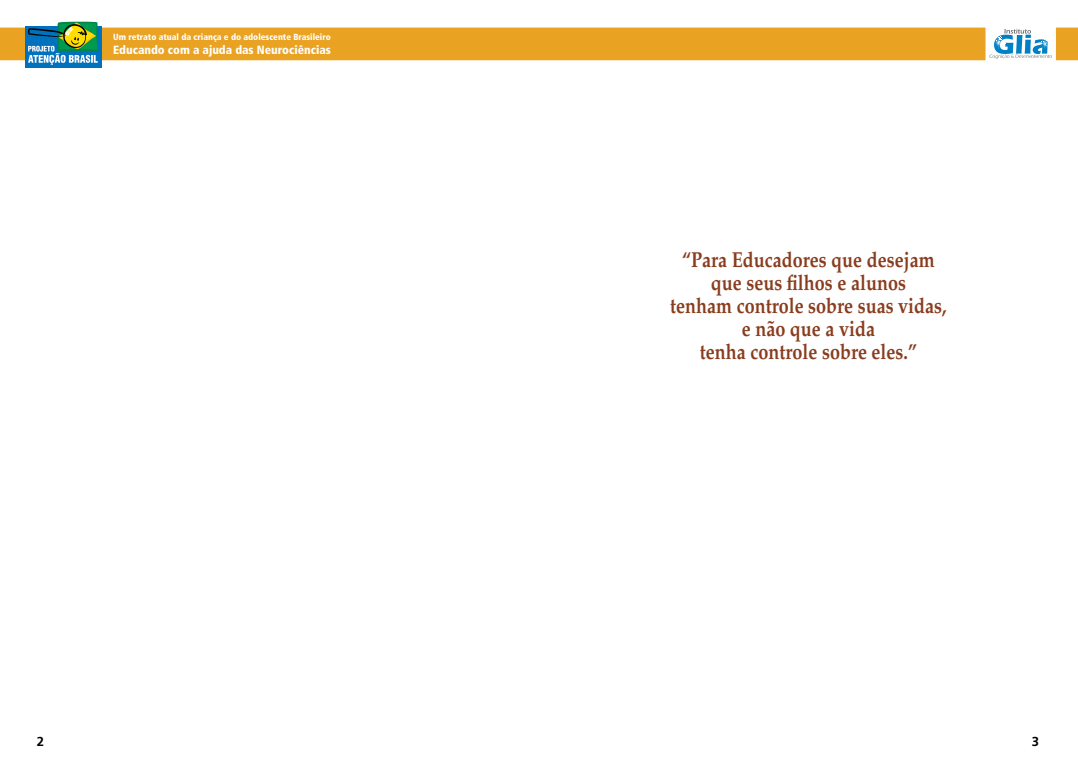
<style>
.page{position:relative;width:1078px;height:766px;background:#fff}
.page>*{position:absolute;margin:0;border:0;box-sizing:border-box;transform-origin:0 0}
.t1{font:700 21.6px/23px "Palatino";color:#893d1e;text-align:center;scale:.83 1}
.t2{font:700 13px "Frutiger";color:#000}
.t3{font:900 condensed 11.9px "Frutiger";color:#fff}
.t4{font:900 condensed 8.8px "Frutiger";color:#fff}
</style>
<div class="page">
<div style="left:0;top:28px;width:1077px;height:32px;background:#eaa222"></div>
<div style="left:25px;top:26px;width:76px;height:41px;background:#0071bc"></div>
<svg style="left:28px;top:22px;width:70px;height:43px"></svg>
<svg style="left:989px;top:29px;width:62px;height:30px"></svg>
<p class="t4" style="left:113px;top:31px;width:219px">Um retrato atual da criança e do adolescente Brasileiro</p>
<p class="t3" style="left:113px;top:42px;width:219px">Educando com a ajuda das Neurociências</p>
<p class="t1" style="left:670px;top:248px;width:335px">“Para Educadores que desejam que seus filhos e alunos<br>tenham controle sobre suas vidas, e não que a vida<br>tenha controle sobre eles.”</p>
<p class="t2" style="left:37px;top:734px;width:9px">2</p>
<p class="t2" style="left:1031px;top:734px;width:9px">3</p>
</div>
